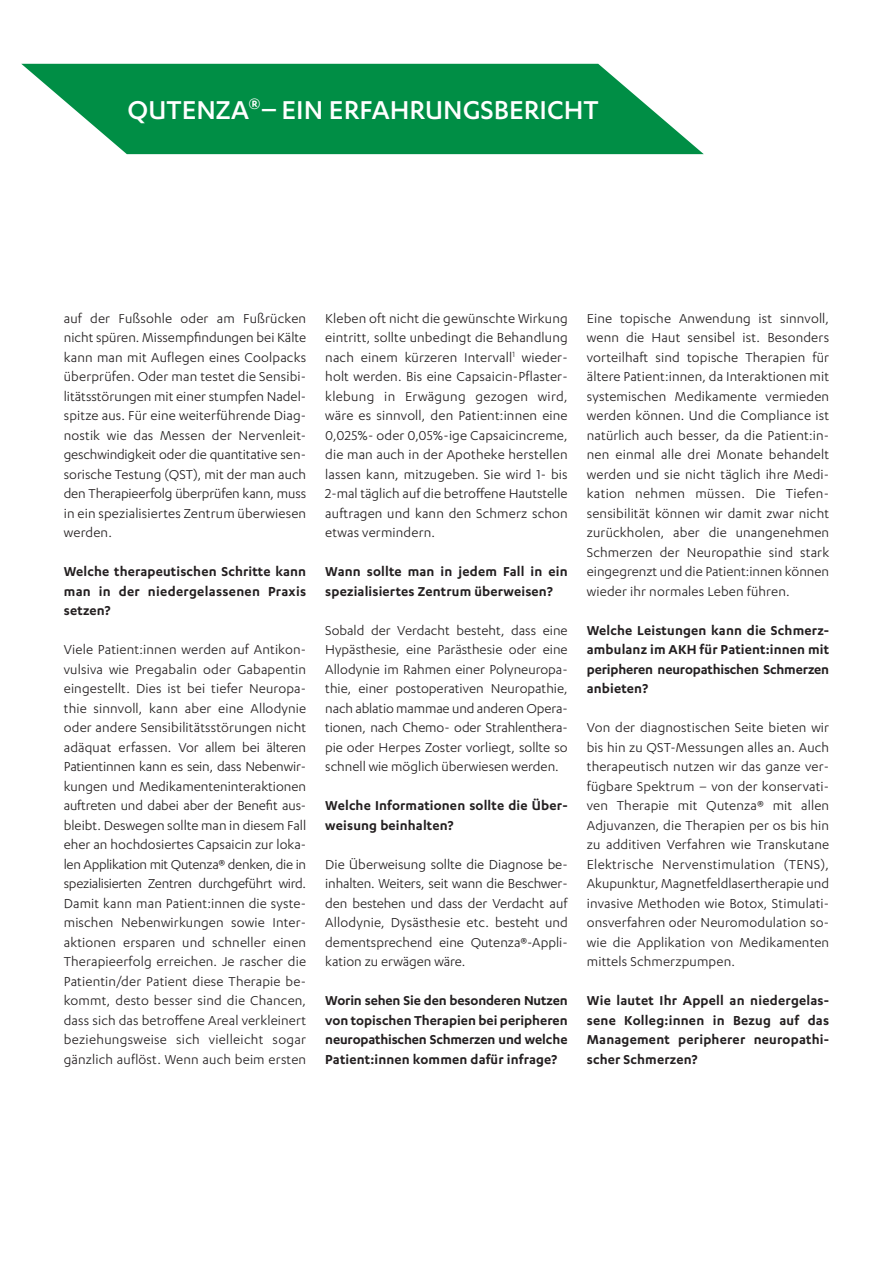
<style>
.page{position:relative;width:893px;height:1263px;background:#fff}
.page>*{position:absolute;margin:0;border:0;box-sizing:border-box;transform-origin:0 0}
.t1{font:500 30px "Karbon";color:#fff}
.t2{font:15px/19.5px "Karbon";letter-spacing:.01em;color:#231f20;text-align:justify}
.t3{font:600 15px/19.5px "Karbon";letter-spacing:.01em;color:#231f20;text-align:justify}
</style>
<div class="page">
<svg style="left:21px;top:64px;width:683px;height:90px;fill:#008e45"></svg>
<h1 class="t1" style="left:128px;top:93px;width:473px">QUTENZA<sup>®</sup>–EIN ERFAHRUNGSBERICHT</h1>
<p class="t2" style="left:64px;top:308px;width:244px">auf der Fußsohle oder am Fußrücken nicht spüren. Missempfindungen bei Kälte kann man mit Auflegen eines Coolpacks überprüfen. Oder man testet die Sensibi&shy;litätsstörungen mit einer stumpfen Nadel&shy;spitze aus. Für eine weiterführende Diag&shy;nostik wie das Messen der Nervenleit&shy;geschwindigkeit oder die quantitative sen&shy;sorische Testung (QST), mit der man auch den Therapieerfolg überprüfen kann, muss in ein spezialisiertes Zentrum überwiesen werden.</p>
<p class="t3" style="left:64px;top:561px;width:244px">Welche therapeutischen Schritte kann man in der niedergelassenen Praxis setzen?</p>
<p class="t2" style="left:64px;top:640px;width:244px;text-align:left">Viele Patient:innen werden auf Antikon&shy;vulsiva wie Pregabalin oder Gabapentin eingestellt. Dies ist bei tiefer Neuropa&shy;thie sinnvoll, kann aber eine Allodynie oder andere Sensibilitätsstörungen nicht adäquat erfassen. Vor allem bei älteren Patientinnen kann es sein, dass Nebenwir&shy;kungen und Medikamenteninteraktionen auftreten und dabei aber der Benefit aus&shy;bleibt. Deswegen sollte man in diesem Fall eher an hochdosiertes Capsaicin zur loka&shy;len Applikation mit Qutenza® denken, die in spezialisierten Zentren durchgeführt wird.<br>Damit kann man Patient:innen die syste&shy;mischen Nebenwirkungen sowie Inter&shy;aktionen ersparen und schneller einen Therapieerfolg erreichen. Je rascher die Patientin/der Patient diese Therapie be&shy;kommt, desto besser sind die Chancen, dass sich das betroffene Areal verkleinert beziehungsweise sich vielleicht sogar gänzlich auflöst. Wenn auch beim ersten</p>
<p class="t2" style="left:325px;top:308px;width:244px">Kleben oft nicht die gewünschte Wirkung eintritt, sollte unbedingt die Behandlung nach einem kürzeren Intervall<sup>1</sup> wieder&shy;holt werden. Bis eine Capsaicin-Pflaster&shy;klebung in Erwägung gezogen wird, wäre es sinnvoll, den Patient:innen eine 0,025%- oder 0,05%-ige Capsaicincreme, die man auch in der Apotheke herstellen lassen kann, mitzugeben. Sie wird 1- bis 2-mal täglich auf die betroffene Hautstelle auftragen und kann den Schmerz schon etwas vermindern.</p>
<p class="t3" style="left:325px;top:561px;width:244px">Wann sollte man in jedem Fall in ein spezialisiertes Zentrum überweisen?</p>
<p class="t2" style="left:325px;top:620px;width:244px">Sobald der Verdacht besteht, dass eine Hypästhesie, eine Parästhesie oder eine Allodynie im Rahmen einer Polyneuropa&shy;thie, einer postoperativen Neuropathie, nach ablatio mammae und anderen Opera&shy;tionen, nach Chemo- oder Strahlenthera&shy;pie oder Herpes Zoster vorliegt, sollte so schnell wie möglich überwiesen werden.</p>
<p class="t3" style="left:325px;top:795px;width:244px">Welche Informationen sollte die Über&shy;weisung beinhalten?</p>
<p class="t2" style="left:325px;top:854px;width:244px">Die Überweisung sollte die Diagnose be&shy;inhalten. Weiters, seit wann die Beschwer&shy;den bestehen und dass der Verdacht auf Allodynie, Dysästhesie etc. besteht und dementsprechend eine Qutenza®-Appli&shy;kation zu erwägen wäre.</p>
<p class="t3" style="left:325px;top:990px;width:244px">Worin sehen Sie den besonderen Nutzen von topischen Therapien bei peripheren neuropathischen Schmerzen und welche Patient:innen kommen dafür infrage?</p>
<p class="t2" style="left:587px;top:308px;width:244px;text-align:left">Eine topische Anwendung ist sinnvoll, wenn die Haut sensibel ist. Besonders vorteilhaft sind topische Therapien für ältere Patient:innen, da Interaktionen mit systemischen Medikamente vermieden werden können. Und die Compliance ist natürlich auch besser, da die Patient:in&shy;nen einmal alle drei Monate behandelt werden und sie nicht täglich ihre Medi&shy;kation nehmen müssen. Die Tiefen&shy;sensibilität können wir damit zwar nicht zurückholen, aber die unangenehmen Schmerzen der Neuropathie sind stark eingegrenzt und die Patient:innen können wieder ihr normales Leben führen.</p>
<p class="t3" style="left:587px;top:620px;width:244px">Welche Leistungen kann die Schmerz&shy;ambulanz im AKH für Patient:innen mit peripheren neuropathischen Schmerzen anbieten?</p>
<p class="t2" style="left:587px;top:718px;width:244px">Von der diagnostischen Seite bieten wir bis hin zu QST-Messungen alles an. Auch therapeutisch nutzen wir das ganze ver&shy;fügbare Spektrum – von der konservati&shy;ven Therapie mit Qutenza® mit allen Adjuvanzen, die Therapien per os bis hin zu additiven Verfahren wie Transkutane Elektrische Nervenstimulation (TENS), Akupunktur, Magnetfeldlasertherapie und invasive Methoden wie Botox, Stimulati&shy;onsverfahren oder Neuromodulation so&shy;wie die Applikation von Medikamenten mittels Schmerzpumpen.</p>
<p class="t3" style="left:587px;top:990px;width:244px">Wie lautet Ihr Appell an niedergelas&shy;sene Kolleg:innen in Bezug auf das Management peripherer neuropathi&shy;scher Schmerzen?</p>
</div>
